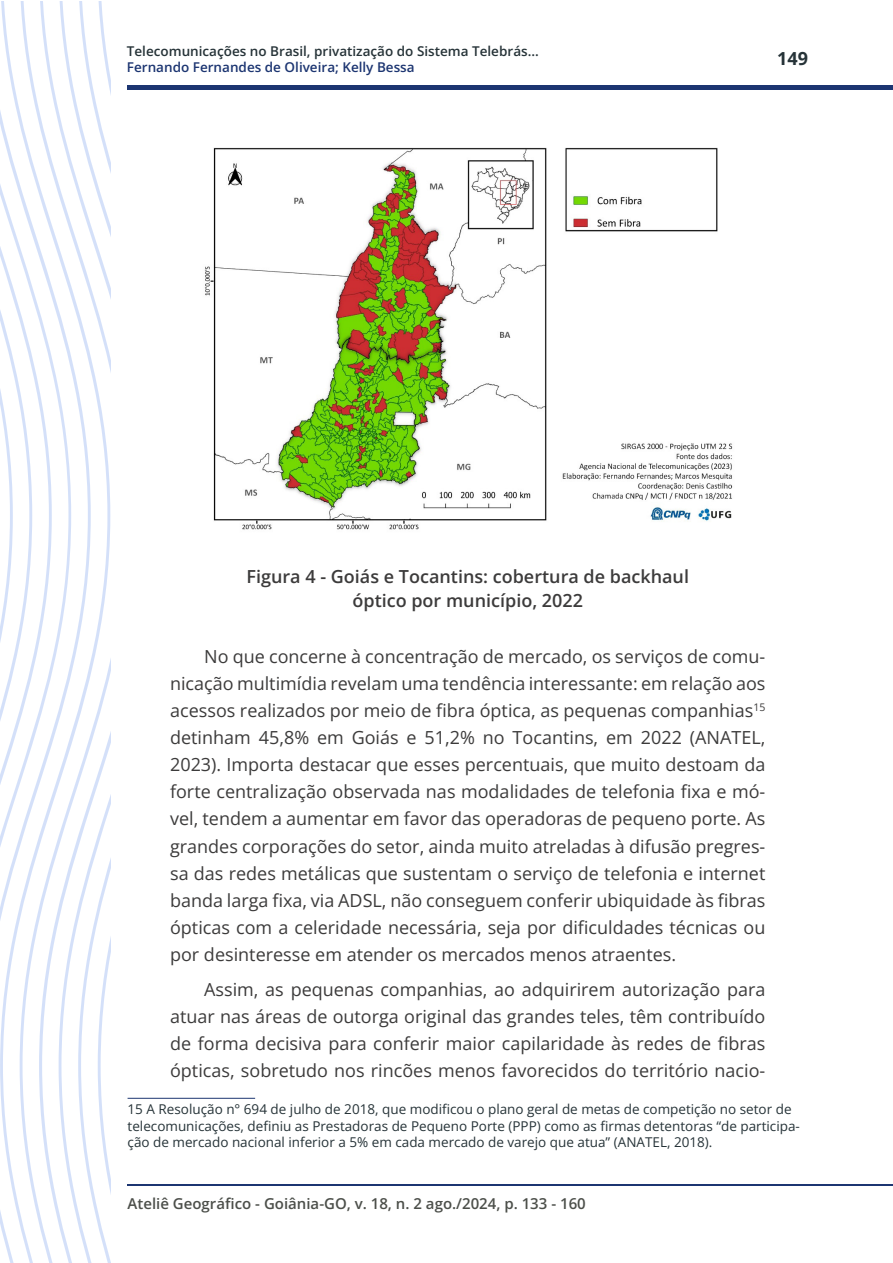
<style>
.page{position:relative;width:893px;height:1263px;background:#fff}
.page>*{position:absolute;margin:0;border:0;box-sizing:border-box;transform-origin:0 0}
.t1{font:18px/27px "Open Sans";color:#3c3b3b;text-align:justify}
.t2{font:600 18px/24px "Open Sans";color:#3c3b3b;text-align:center}
.t3{font:700 18px "Open Sans";color:#263338}
.t4{font:600 15px "Open Sans";color:#4c4f4a}
.t5{font:13.5px/16.2px "Open Sans";color:#263338}
.t6{font:600 13.5px "Open Sans";color:#263338}
.t7{font:600 13.5px "Open Sans";color:#1c3571}
</style>
<div class="page">
<hr style="left:128px;top:85px;width:765px;height:4px;background:#1c3571">
<hr style="left:128px;top:1184px;width:765px;height:1px;background:#1c3571">
<svg style="left:91px;top:2px;width:19px;height:1261px"></svg>
<svg style="left:71px;top:2px;width:20px;height:1261px"></svg>
<svg style="left:52px;top:2px;width:19px;height:1261px"></svg>
<svg style="left:32px;top:2px;width:20px;height:1261px"></svg>
<svg style="left:0;top:2px;width:32px;height:1261px"></svg>
<hr style="left:128px;top:1098px;width:127px;height:1px;background:#1c3571">
<img style="left:204px;top:147px;width:529px;height:383px">
<p class="t6" style="left:127px;top:41px;width:413px">Telecomunicações no Brasil, privatização do Sistema Telebrás...</p>
<p class="t7" style="left:127px;top:58px;width:289px">Fernando Fernandes de Oliveira; Kelly Bessa</p>
<p class="t3" style="left:777px;top:46px;width:32px">149</p>
<p class="t2" style="left:247px;top:564px;width:444px">Figura 4 - Goiás e Tocantins: cobertura de backhaul óptico por município, 2022</p>
<p class="t1" style="left:170px;top:643px;width:597px;text-indent:34px">No que concerne à concentração de mercado, os serviços de comu&shy;nicação multimídia revelam uma tendência interessante: em relação aos acessos realizados por meio de fibra óptica, as pequenas companhias<sup>15 </sup>detinham 45,8% em Goiás e 51,2% no Tocantins, em 2022 (ANATEL, 2023). Importa destacar que esses percentuais, que muito destoam da forte centralização observada nas modalidades de telefonia fixa e mó&shy;vel, tendem a aumentar em favor das operadoras de pequeno porte. As grandes corporações do setor, ainda muito atreladas à difusão pregres&shy;sa das redes metálicas que sustentam o serviço de telefonia e internet banda larga fixa, via ADSL, não conseguem conferir ubiquidade às fibras ópticas com a celeridade necessária, seja por dificuldades técnicas ou por desinteresse em atender os mercados menos atraentes.</p>
<p class="t1" style="left:170px;top:975px;width:597px;text-indent:34px">Assim, as pequenas companhias, ao adquirirem autorização para atuar nas áreas de outorga original das grandes teles, têm contribuído de forma decisiva para conferir maior capilaridade às redes de fibras ópticas, sobretudo nos rincões menos favorecidos do território nacio-</p>
<p class="t5" style="left:128px;top:1101px;width:674px">15 A Resolução n° 694 de julho de 2018, que modificou o plano geral de metas de competição no setor de telecomunicações, definiu as Prestadoras de Pequeno Porte (PPP) como as firmas detentoras “de participa&shy;ção de mercado nacional inferior a 5% em cada mercado de varejo que atua” (ANATEL, 2018).</p>
<p class="t4" style="left:128px;top:1193px;width:460px">Ateliê Geográfico - Goiânia-GO, v. 18, n. 2 ago./2024, p. 133 - 160</p>
</div>
